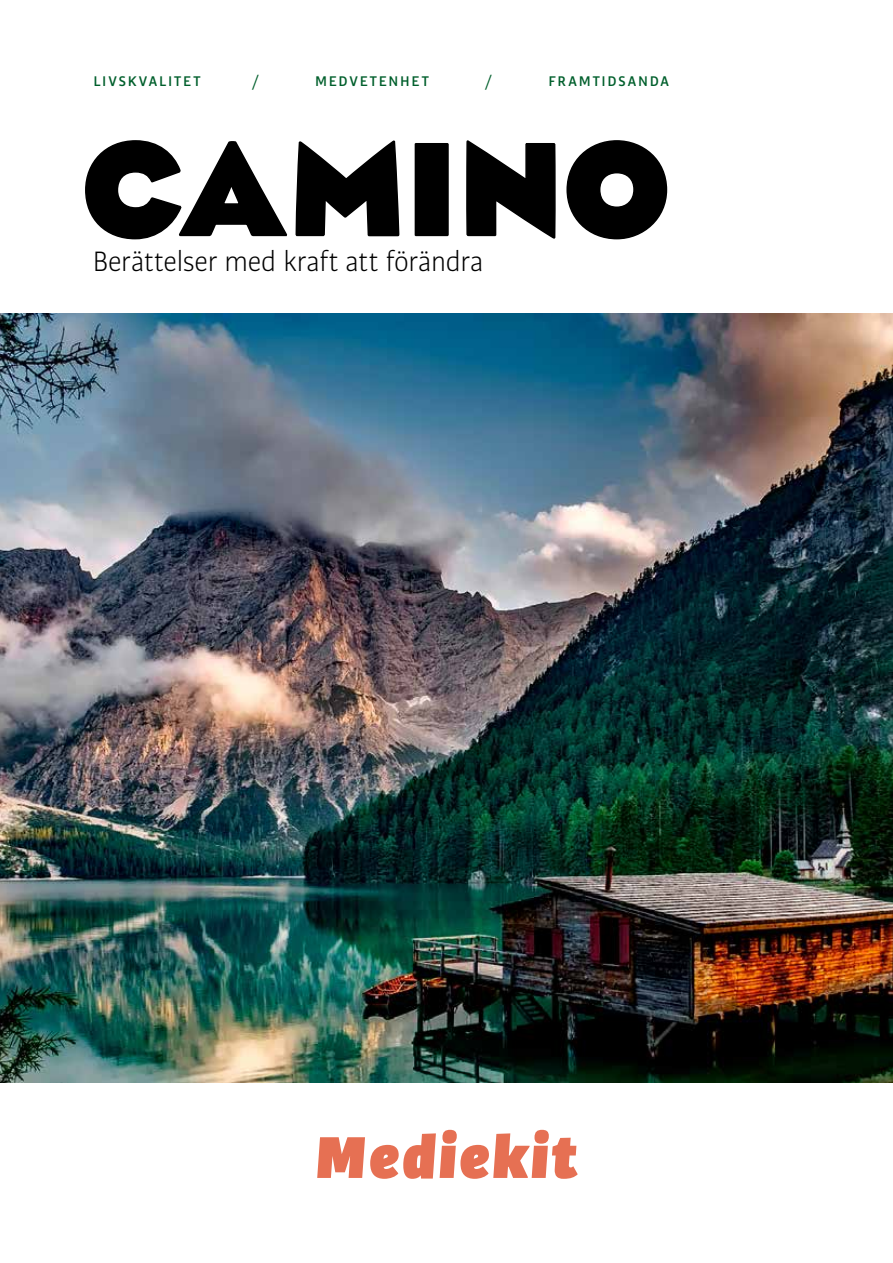
<style>
.page{position:relative;width:893px;height:1263px;background:#fff}
.page>*{position:absolute;margin:0;border:0;box-sizing:border-box;transform-origin:0 0}
.t1{font:italic 900 63px "Bulo";letter-spacing:.05em;color:#e67053}
.t2{font:300 30px "Bulo";letter-spacing:-.02em;color:#000}
.t3{font:500 15px "Bulo";letter-spacing:.12em;color:#005f2c}
</style>
<div class="page">
<svg style="left:85px;top:140px;width:583px;height:100px"></svg>
<img style="left:0;top:313px;width:893px;height:769px">
<p class="t3" style="left:93px;top:71px;width:109px">LIVSKVALITET</p>
<p class="t3" style="left:252px;top:71px;width:9px">/</p>
<p class="t3" style="left:315px;top:71px;width:115px">MEDVETENHET</p>
<p class="t3" style="left:485px;top:71px;width:9px">/</p>
<p class="t3" style="left:548px;top:71px;width:122px">FRAMTIDSANDA</p>
<h2 class="t2" style="left:92px;top:242px;width:393px">Berättelser med kraft att förändra</h2>
<h1 class="t1" style="left:315px;top:1110px;width:264px">Mediekit</h1>
</div>
